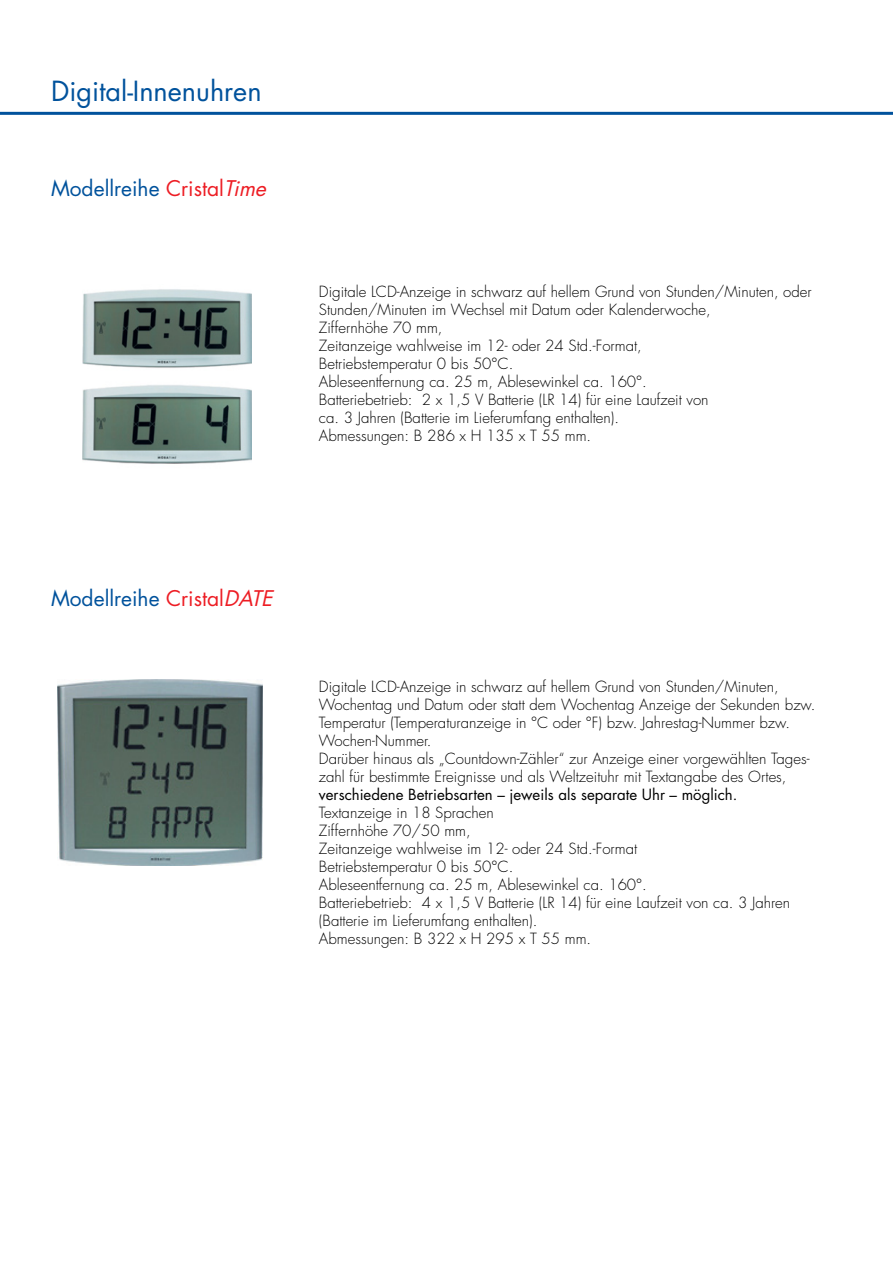
<style>
.page{position:relative;width:893px;height:1263px;background:#fff}
.page>*{position:absolute;margin:0;border:0;box-sizing:border-box;transform-origin:0 0}
.t1{font:27px "Futura Std";color:#00529c}
.t2{font:21px "Futura Std";color:#00529c}
.t3{font:300 15px/18px "Futura Std";color:#000}
.t4{font:15px "Futura Std";color:#000}
.s1{color:#ed1d24}
.s2{font-style:italic;color:#ed1d24}
</style>
<div class="page">
<hr style="left:0;top:112px;width:893px;height:3px;background:#00529c">
<img style="left:83px;top:289px;width:168px;height:175px">
<img style="left:57px;top:679px;width:205px;height:186px">
<h1 class="t1" style="left:51px;top:74px;width:212px">Digital-Innenuhren</h1>
<h2 class="t2" style="left:51px;top:175px;width:222px">Modellreihe <span class="s1">Cristal</span><span class="s2">Time</span></h2>
<p class="t3" style="left:319px;top:283px;width:494px">Digitale LCD-Anzeige in schwarz auf hellem Grund von Stunden/Minuten, oder Stunden/Minuten im Wechsel mit Datum oder Kalenderwoche,<br>Ziffernhöhe 70 mm,<br>Zeitanzeige wahlweise im 12- oder 24 Std.-Format,<br>Betriebstemperatur 0 bis 50°C.<br>Ableseentfernung ca. 25 m, Ablesewinkel ca. 160°.<br>Batteriebetrieb: 2 x 1,5 V Batterie (LR 14) für eine Laufzeit von<br>ca. 3 Jahren (Batterie im Lieferumfang enthalten).<br>Abmessungen: B 286 x H 135 x T 55 mm.</p>
<h2 class="t2" style="left:51px;top:585px;width:229px">Modellreihe <span class="s1">Cristal</span><span class="s2">DATE</span></h2>
<p class="t3" style="left:319px;top:678px;width:498px">Digitale LCD-Anzeige in schwarz auf hellem Grund von Stunden/Minuten, Wochentag und Datum oder statt dem Wochentag Anzeige der Sekunden bzw.<br>Temperatur (Temperaturanzeige in °C oder °F) bzw. Jahrestag-Nummer bzw.<br>Wochen-Nummer.<br>Darüber hinaus als „Countdown-Zähler“ zur Anzeige einer vorgewählten Tages&shy;zahl für bestimmte Ereignisse und als Weltzeituhr mit Textangabe des Ortes,</p>
<p class="t4" style="left:319px;top:785px;width:420px">verschiedene Betriebsarten – jeweils als separate Uhr – möglich.</p>
<p class="t3" style="left:319px;top:804px;width:473px">Textanzeige in 18 Sprachen<br>Ziffernhöhe 70/50 mm,<br>Zeitanzeige wahlweise im 12- oder 24 Std.-Format<br>Betriebstemperatur 0 bis 50°C.<br>Ableseentfernung ca. 25 m, Ablesewinkel ca. 160°.<br>Batteriebetrieb: 4 x 1,5 V Batterie (LR 14) für eine Laufzeit von ca. 3 Jahren (Batterie im Lieferumfang enthalten).<br>Abmessungen: B 322 x H 295 x T 55 mm.</p>
</div>
